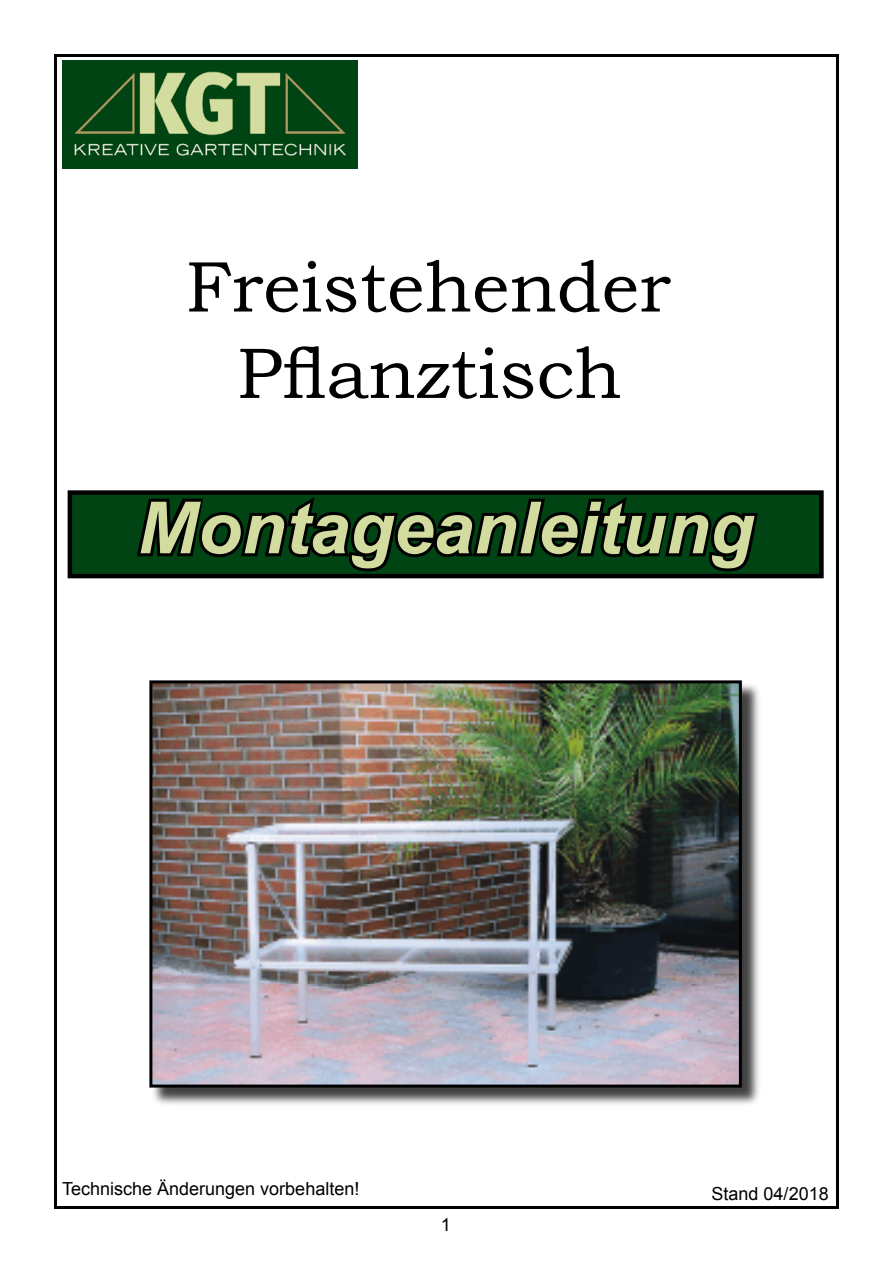
<style>
.page{position:relative;width:893px;height:1263px;background:#fff}
.page>*{position:absolute;margin:0;border:0;box-sizing:border-box;transform-origin:0 0}
.t1{font:72px/86.4px "Bookman Old Style";color:#000;text-align:center}
.t2{font:italic 72px "Arial Bold";color:#d1dc9e}
.t3{font:18px "Arial";color:#000}
</style>
<div class="page">
<img style="left:62px;top:61px;width:295px;height:107px">
<div style="left:151px;top:682px;width:611px;height:425px;background:#000;opacity:.75"></div>
<img style="left:153px;top:684px;width:585px;height:399px">
<div style="left:149px;top:680px;width:593px;height:407px;border:3px solid #000"></div>
<div style="left:70px;top:493px;width:751px;height:83px;background:#004413"></div>
<svg style="left:137px;top:497px;width:621px;height:75px"></svg>
<div style="left:68px;top:490px;width:756px;height:88px;border:4px solid #000"></div>
<h1 class="t1" style="left:185px;top:244px;width:487px">Freistehender<br>Pflanztisch</h1>
<h1 class="t2" style="left:138px;top:488px;width:618px">Montageanleitung</h1>
<p class="t3" style="left:62px;top:1179px;width:299px">Technische Änderungen vorbehalten!</p>
<p class="t3" style="left:711px;top:1183px;width:119px">Stand 04/2018</p>
<p class="t3" style="left:441px;top:1215px;width:12px">1</p>
</div>
